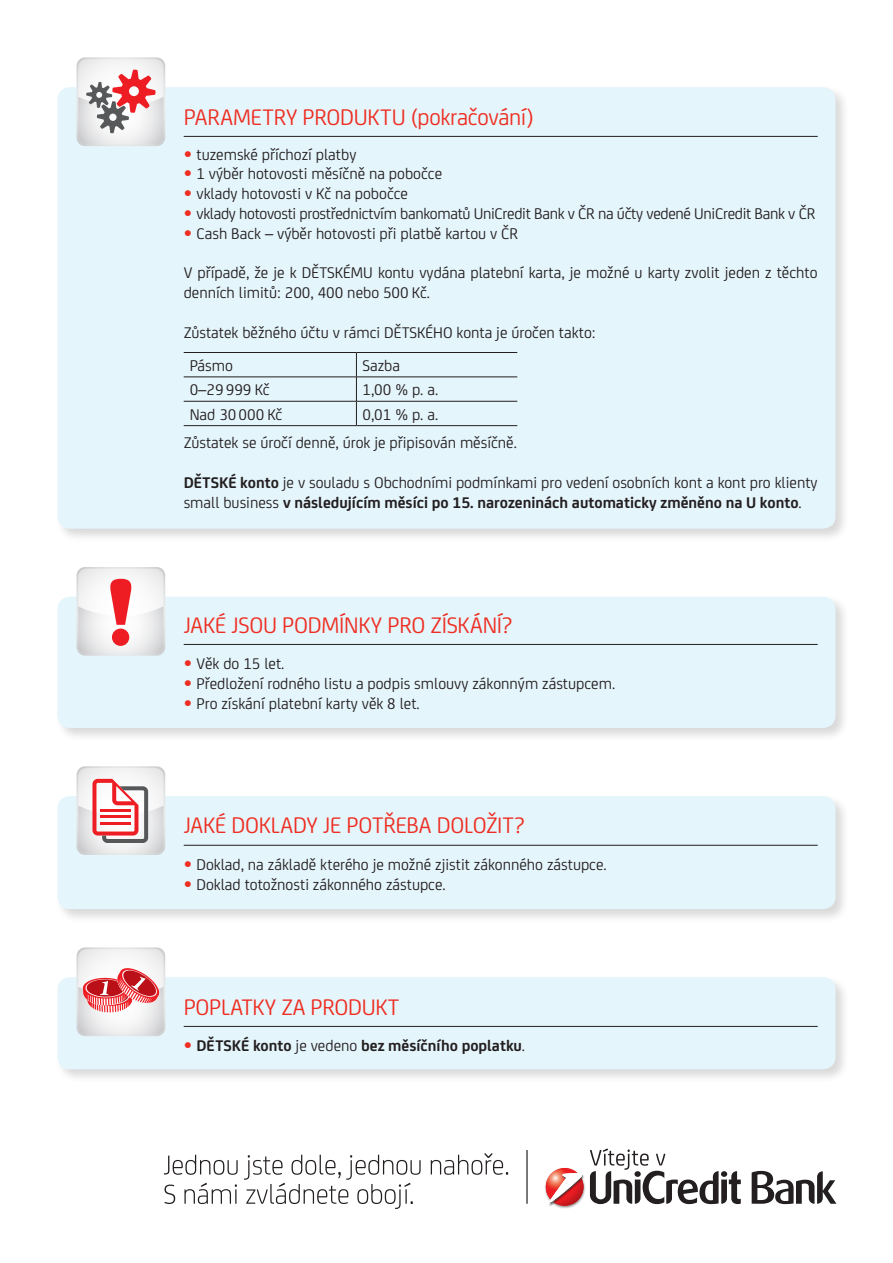
<style>
.page{position:relative;width:893px;height:1263px;background:#fff}
.page>*{position:absolute;margin:0;border:0;box-sizing:border-box;transform-origin:0 0}
.t1{font:24px "Uni Credit";letter-spacing:-.01em;color:#ee2e22}
.t2{font:16.5px/19.8px "Uni Credit";color:#231f20}
.t3{font:16.5px "Uni Credit";letter-spacing:-.02em;color:#231f20}
.t4{font:700 16.5px "Uni Credit";color:#231f20}
.s1{font-family:"Helvetica Neue LT Pro";font-weight:700;color:#ee2e22}
.s2{font-weight:700}
.s3{font-family:"Helvetica Neue LT Pro";color:#ee2e22}
.s4{font-weight:400}
</style>
<div class="page">
<img style="left:545px;top:1168px;width:33px;height:41px">
<svg style="left:546px;top:1168px;width:37px;height:38px"></svg>
<img style="left:549px;top:1176px;width:36px;height:30px">
<svg style="left:549px;top:1173px;width:34px;height:31px"></svg>
<svg style="left:752px;top:1171px;width:84px;height:33px"></svg>
<svg style="left:590px;top:1148px;width:151px;height:56px"></svg>
<svg style="left:164px;top:1155px;width:74px;height:20px"></svg>
<svg style="left:431px;top:1153px;width:77px;height:22px"></svg>
<svg style="left:164px;top:1184px;width:11px;height:20px"></svg>
<svg style="left:184px;top:1183px;width:53px;height:21px"></svg>
<svg style="left:244px;top:1155px;width:177px;height:54px"></svg>
<hr style="left:526px;top:1150px;width:2px;height:54px;background:#231f20">
<div style="left:55px;top:85px;width:795px;height:458px;background:#231f20;opacity:.17"></div>
<div style="left:57px;top:87px;width:779px;height:442px;background:#e5f5fc;border-radius:13px"></div>
<hr style="left:184px;top:136px;width:634px;height:1px;background:#231f20">
<svg style="left:356px;top:353px;width:1px;height:72px"></svg>
<hr style="left:184px;top:352px;width:172px;height:1px;background:#231f20">
<hr style="left:356px;top:352px;width:161px;height:1px;background:#231f20">
<hr style="left:184px;top:377px;width:172px;height:1px;background:#231f20">
<hr style="left:356px;top:377px;width:161px;height:1px;background:#231f20">
<hr style="left:184px;top:401px;width:172px;height:1px;background:#231f20">
<hr style="left:356px;top:401px;width:161px;height:1px;background:#231f20">
<hr style="left:184px;top:425px;width:172px;height:1px;background:#231f20">
<hr style="left:356px;top:425px;width:161px;height:1px;background:#231f20">
<svg style="left:77px;top:57px;width:88px;height:89px"></svg>
<div style="left:55px;top:594px;width:795px;height:148px;background:#231f20;opacity:.17"></div>
<div style="left:57px;top:597px;width:779px;height:131px;background:#e5f5fc;border-radius:13px"></div>
<hr style="left:184px;top:644px;width:634px;height:1px;background:#231f20">
<svg style="left:77px;top:567px;width:88px;height:89px"></svg>
<div style="left:55px;top:794px;width:795px;height:129px;background:#231f20;opacity:.17"></div>
<div style="left:57px;top:796px;width:779px;height:113px;background:#e5f5fc;border-radius:13px"></div>
<hr style="left:184px;top:845px;width:634px;height:1px;background:#231f20">
<svg style="left:77px;top:766px;width:88px;height:89px"></svg>
<div style="left:55px;top:975px;width:795px;height:108px;background:#231f20;opacity:.17"></div>
<div style="left:57px;top:977px;width:779px;height:92px;background:#e5f5fc;border-radius:13px"></div>
<hr style="left:184px;top:1026px;width:634px;height:1px;background:#231f20">
<svg style="left:77px;top:947px;width:88px;height:89px"></svg>
<h1 class="t1" style="left:184px;top:100px;width:133px">Parametry produktu</h1>
<h1 class="t1" style="left:411px;top:100px;width:125px">(pokračování)</h1>
<p class="t2" style="left:184px;top:143px;width:174px"><span class="s1">•</span> tuzemské příchozí platby</p>
<p class="t2" style="left:184px;top:163px;width:260px"><span class="s1">•</span> 1 výběr hotovosti měsíčně na pobočce</p>
<p class="t2" style="left:184px;top:183px;width:226px"><span class="s1">•</span> vklady hotovosti v Kč na pobočce</p>
<p class="t3" style="left:184px;top:202px;width:633px"><span class="s1">•</span> vklady hotovosti prostřednictvím bankomatů UniCredit Bank v ČR na účty vedené UniCredit Bank v ČR</p>
<p class="t2" style="left:184px;top:222px;width:336px"><span class="s1">•</span> Cash Back – výběr hotovosti při platbě kartou v ČR</p>
<p class="t2" style="left:184px;top:262px;width:635px">V případě, že je k DĚTSKÉMU kontu vydána platební karta, je možné u karty zvolit jeden z těchto denních limitů: 200, 400 nebo 500 Kč.</p>
<p class="t2" style="left:190px;top:315px;width:408px;line-height:33.2px;text-indent:-6px">Zůstatek běžného účtu v rámci DĚTSKÉHO konta je úročen takto:<br>Pásmo</p>
<p class="t2" style="left:362px;top:354px;width:39px">Sazba</p>
<p class="t2" style="left:190px;top:379px;width:81px">0–29999 Kč</p>
<p class="t2" style="left:362px;top:379px;width:77px">1,00 % p. a.</p>
<p class="t2" style="left:190px;top:403px;width:94px">Nad 30000 Kč</p>
<p class="t2" style="left:184px;top:399px;width:335px;line-height:28.5px;text-indent:179px">0,01 % p. a.<br>Zůstatek se úročí denně, úrok je připisován měsíčně.</p>
<p class="t2" style="left:184px;top:471px;width:635px"><span class="s2">DĚTSKÉ konto</span> je v souladu s Obchodními podmínkami pro vedení osobních kont a kont pro klienty small business <span class="s2">v následujícím měsíci po 15. narozeninách automaticky změněno na U konto</span>.</p>
<h1 class="t1" style="left:184px;top:608px;width:60px">Jaké jsou</h1>
<h1 class="t1" style="left:282px;top:608px;width:118px">podmínky pro</h1>
<h1 class="t1" style="left:431px;top:608px;width:83px">získání?</h1>
<p class="t2" style="left:184px;top:653px;width:102px"><span class="s1">•</span> Věk do 15 let.</p>
<p class="t2" style="left:184px;top:673px;width:433px"><span class="s1">•</span> Předložení rodného listu a podpis smlouvy zákonným zástupcem.</p>
<p class="t2" style="left:184px;top:693px;width:238px"><span class="s1">•</span> Pro získání platební karty věk 8 let.</p>
<h1 class="t1" style="left:184px;top:808px;width:61px">Jaké dokl</h1>
<h1 class="t1" style="left:280px;top:808px;width:169px">ady je potřeba dolo</h1>
<h1 class="t1" style="left:486px;top:808px;width:40px">žit?</h1>
<p class="t2" style="left:184px;top:854px;width:425px"><span class="s1">•</span> Doklad, na základě kterého je možné zjistit zákonného zástupce.</p>
<p class="t2" style="left:184px;top:874px;width:264px"><span class="s1">•</span> Doklad totožnosti zákonného zástupce.</p>
<h1 class="t1" style="left:184px;top:989px;width:141px">Poplatky za produkt</h1>
<p class="t4" style="left:184px;top:1033px;width:343px"><span class="s3">•</span> DĚTSKÉ konto <span class="s4">je vedeno</span> bez měsíčního poplatku<span class="s4">.</span></p>
</div>
